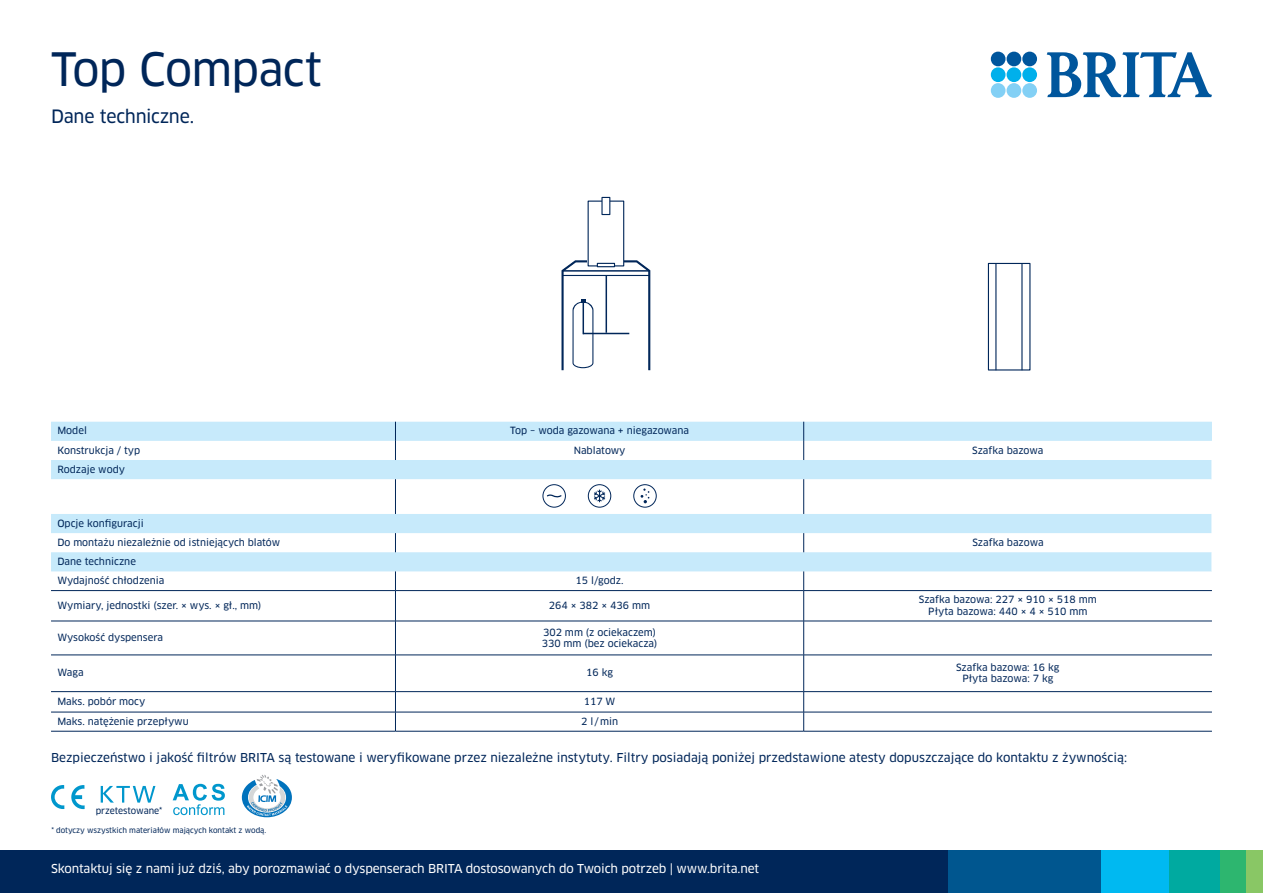
<style>
.page{position:relative;width:1263px;height:893px;background:#fff}
.page>*{position:absolute;margin:0;border:0;box-sizing:border-box;transform-origin:0 0}
.t1{font:45px "Clan Pro News";letter-spacing:-.015em;color:#002659}
.t2{font:18px "Clan Pro News";letter-spacing:-.015em;color:#002659}
.t3{font:12px "Clan Pro News";color:#002659}
.t4{font:12px "Clan Pro News";letter-spacing:-.01em;color:#fff}
.t5{font:9.75px/11.2px "Clan Pro News";color:#002659}
.t6{font:9px "Clan Pro News";letter-spacing:-.01em;color:#002659}
.t7{font:7.5px "Clan Pro News";color:#002659}
</style>
<div class="page">
<svg style="left:51px;top:422px;width:1161px;height:57px;fill:#c7eafb"></svg>
<svg style="left:51px;top:514px;width:1160px;height:57px;fill:#c7eafb"></svg>
<svg style="left:1211px;top:514px;width:1px;height:57px"></svg>
<svg style="left:395px;top:422px;width:1px;height:38px"></svg>
<svg style="left:803px;top:422px;width:1px;height:38px"></svg>
<svg style="left:1211px;top:460px;width:1px;height:19px"></svg>
<hr style="left:395px;top:479px;width:1px;height:35px;background:#002659">
<hr style="left:803px;top:479px;width:1px;height:35px;background:#002659">
<svg style="left:395px;top:571px;width:1px;height:19px"></svg>
<svg style="left:803px;top:571px;width:1px;height:19px"></svg>
<hr style="left:51px;top:590px;width:344px;height:1px;background:#002659">
<hr style="left:395px;top:591px;width:1px;height:30px;background:#002659">
<hr style="left:395px;top:590px;width:409px;height:1px;background:#002659">
<hr style="left:803px;top:591px;width:1px;height:30px;background:#002659">
<hr style="left:804px;top:590px;width:408px;height:1px;background:#002659">
<hr style="left:51px;top:621px;width:344px;height:1px;background:#002659">
<hr style="left:395px;top:621px;width:1px;height:34px;background:#002659">
<hr style="left:395px;top:621px;width:409px;height:1px;background:#002659">
<hr style="left:803px;top:621px;width:1px;height:34px;background:#002659">
<hr style="left:804px;top:621px;width:408px;height:1px;background:#002659">
<hr style="left:51px;top:655px;width:344px;height:1px;background:#002659">
<hr style="left:51px;top:691px;width:344px;height:1px;background:#002659">
<hr style="left:395px;top:655px;width:1px;height:36px;background:#002659">
<hr style="left:395px;top:655px;width:409px;height:1px;background:#002659">
<hr style="left:395px;top:691px;width:409px;height:1px;background:#002659">
<hr style="left:803px;top:655px;width:1px;height:36px;background:#002659">
<hr style="left:804px;top:655px;width:408px;height:1px;background:#002659">
<hr style="left:804px;top:691px;width:408px;height:1px;background:#002659">
<hr style="left:51px;top:712px;width:344px;height:1px;background:#002659">
<svg style="left:395px;top:692px;width:1px;height:39px"></svg>
<hr style="left:395px;top:712px;width:409px;height:1px;background:#002659">
<svg style="left:803px;top:692px;width:1px;height:39px"></svg>
<hr style="left:804px;top:712px;width:408px;height:1px;background:#002659">
<hr style="left:51px;top:731px;width:344px;height:1px;background:#002659">
<hr style="left:395px;top:731px;width:409px;height:1px;background:#002659">
<hr style="left:804px;top:731px;width:408px;height:1px;background:#002659">
<svg style="left:395px;top:533px;width:1px;height:19px"></svg>
<svg style="left:803px;top:533px;width:1px;height:19px"></svg>
<div style="left:633px;top:484px;width:24px;height:24px;border:1px solid #002659;border-radius:50%"></div>
<svg style="left:641px;top:488px;width:8px;height:15px"></svg>
<div style="left:542px;top:484px;width:24px;height:24px;border:1px solid #002659;border-radius:50%"></div>
<svg style="left:547px;top:494px;width:15px;height:4px"></svg>
<div style="left:588px;top:484px;width:23px;height:24px;border:1px solid #002659;border-radius:50%"></div>
<svg style="left:594px;top:490px;width:11px;height:12px"></svg>
<svg style="left:173px;top:784px;width:52px;height:31px"></svg>
<svg style="left:101px;top:786px;width:54px;height:17px"></svg>
<svg style="left:51px;top:785px;width:13px;height:24px"></svg>
<svg style="left:71px;top:785px;width:14px;height:24px"></svg>
<svg style="left:242px;top:775px;width:50px;height:42px"></svg>
<div style="left:988px;top:263px;width:42px;height:108px;border:1px solid #002659"></div>
<hr style="left:995px;top:264px;width:1px;height:106px;background:#002659">
<hr style="left:1021px;top:264px;width:1px;height:106px;background:#002659">
<svg style="left:561px;top:260px;width:89px;height:110px"></svg>
<div style="left:588px;top:257px;width:36px;height:9px;background:#fff"></div>
<div style="left:588px;top:201px;width:36px;height:65px;border:1px solid #002659"></div>
<div style="left:601px;top:197px;width:9px;height:18px;background:#fff;border:1px solid #002659"></div>
<svg style="left:597px;top:263px;width:18px;height:4px"></svg>
<hr style="left:583px;top:333px;width:46px;height:1px;background:#002659">
<hr style="left:582px;top:300px;width:2px;height:34px;background:#002659">
<hr style="left:605px;top:275px;width:2px;height:58px;background:#002659">
<div style="left:0;top:850px;width:948px;height:43px;background:#002659"></div>
<div style="left:948px;top:850px;width:153px;height:43px;background:#00568f"></div>
<div style="left:1101px;top:850px;width:68px;height:43px;background:#00b9f1"></div>
<div style="left:1169px;top:850px;width:51px;height:43px;background:#00aaa0"></div>
<div style="left:1220px;top:850px;width:26px;height:43px;background:#2db66f"></div>
<div style="left:1246px;top:850px;width:17px;height:43px;background:#89c765"></div>
<div style="left:1022px;top:83px;width:15px;height:15px;background:#83d0f5;border-radius:50%"></div>
<div style="left:1006px;top:83px;width:15px;height:15px;background:#83d0f5;border-radius:50%"></div>
<div style="left:991px;top:83px;width:14px;height:15px;background:#83d0f5;border-radius:50%"></div>
<div style="left:1022px;top:52px;width:15px;height:14px;background:#00569d;border-radius:50%"></div>
<div style="left:1006px;top:52px;width:15px;height:14px;background:#00569d;border-radius:50%"></div>
<div style="left:991px;top:52px;width:14px;height:14px;background:#00569d;border-radius:50%"></div>
<div style="left:1022px;top:67px;width:15px;height:15px;background:#00b0eb;border-radius:50%"></div>
<div style="left:1006px;top:67px;width:15px;height:15px;background:#00b0eb;border-radius:50%"></div>
<div style="left:991px;top:67px;width:14px;height:15px;background:#00b0eb;border-radius:50%"></div>
<svg style="left:1047px;top:52px;width:165px;height:45px"></svg>
<h1 class="t1" style="left:51px;top:43px;width:273px">Top Compact</h1>
<h2 class="t2" style="left:51px;top:105px;width:145px">Dane techniczne.</h2>
<p class="t5" style="left:57px;top:425px;width:31px">Model</p>
<p class="t5" style="left:510px;top:425px;width:181px">Top – woda gazowana + niegazowana</p>
<p class="t5" style="left:57px;top:444px;width:84px">Konstrukcja / typ</p>
<p class="t5" style="left:574px;top:444px;width:53px">Nablatowy</p>
<p class="t5" style="left:972px;top:444px;width:73px">Szafka bazowa</p>
<p class="t5" style="left:57px;top:464px;width:69px">Rodzaje wody</p>
<p class="t5" style="left:57px;top:514px;width:224px;line-height:19.2px">Opcje konfiguracji<br>Do montażu niezależnie od istniejących blatów</p>
<p class="t5" style="left:57px;top:552px;width:109px;line-height:19.2px">Dane techniczne<br>Wydajność chłodzenia</p>
<p class="t5" style="left:575px;top:575px;width:50px">15 l/godz.</p>
<p class="t5" style="left:972px;top:537px;width:73px">Szafka bazowa</p>
<p class="t5" style="left:57px;top:600px;width:206px">Wymiary, jednostki (szer. × wys. × gł., mm)</p>
<p class="t5" style="left:549px;top:600px;width:103px">264 × 382 × 436 mm</p>
<p class="t5" style="left:919px;top:594px;width:179px;text-align:center">Szafka bazowa: 227 × 910 × 518 mm<br>Płyta bazowa: 440 × 4 × 510 mm</p>
<p class="t5" style="left:57px;top:632px;width:107px">Wysokość dyspensera</p>
<p class="t5" style="left:542px;top:626px;width:117px">302 mm (z ociekaczem)<br>330 mm (bez ociekacza)</p>
<p class="t5" style="left:57px;top:667px;width:28px">Waga</p>
<p class="t5" style="left:586px;top:667px;width:28px">16 kg</p>
<p class="t5" style="left:956px;top:662px;width:105px;text-align:center">Szafka bazowa: 16 kg<br>Płyta bazowa: 7 kg</p>
<p class="t5" style="left:57px;top:696px;width:89px">Maks. pobór mocy</p>
<p class="t5" style="left:584px;top:696px;width:33px">117 W</p>
<p class="t5" style="left:57px;top:716px;width:133px">Maks. natężenie przepływu</p>
<p class="t5" style="left:581px;top:716px;width:39px">2 l/min</p>
<p class="t3" style="left:51px;top:750px;width:1077px">Bezpieczeństwo i jakość filtrów BRITA są testowane i weryfikowane przez niezależne instytuty. Filtry posiadają poniżej przedstawione atesty dopuszczające do kontaktu z żywnością:</p>
<p class="t6" style="left:96px;top:805px;width:68px">przetestowane*</p>
<p class="t7" style="left:51px;top:826px;width:216px">* dotyczy wszystkich materiałów mających kontakt z wodą.</p>
<p class="t4" style="left:51px;top:861px;width:710px">Skontaktuj się z nami już dziś, aby porozmawiać o dyspenserach BRITA dostosowanych do Twoich potrzeb | www.brita.net</p>
</div>
